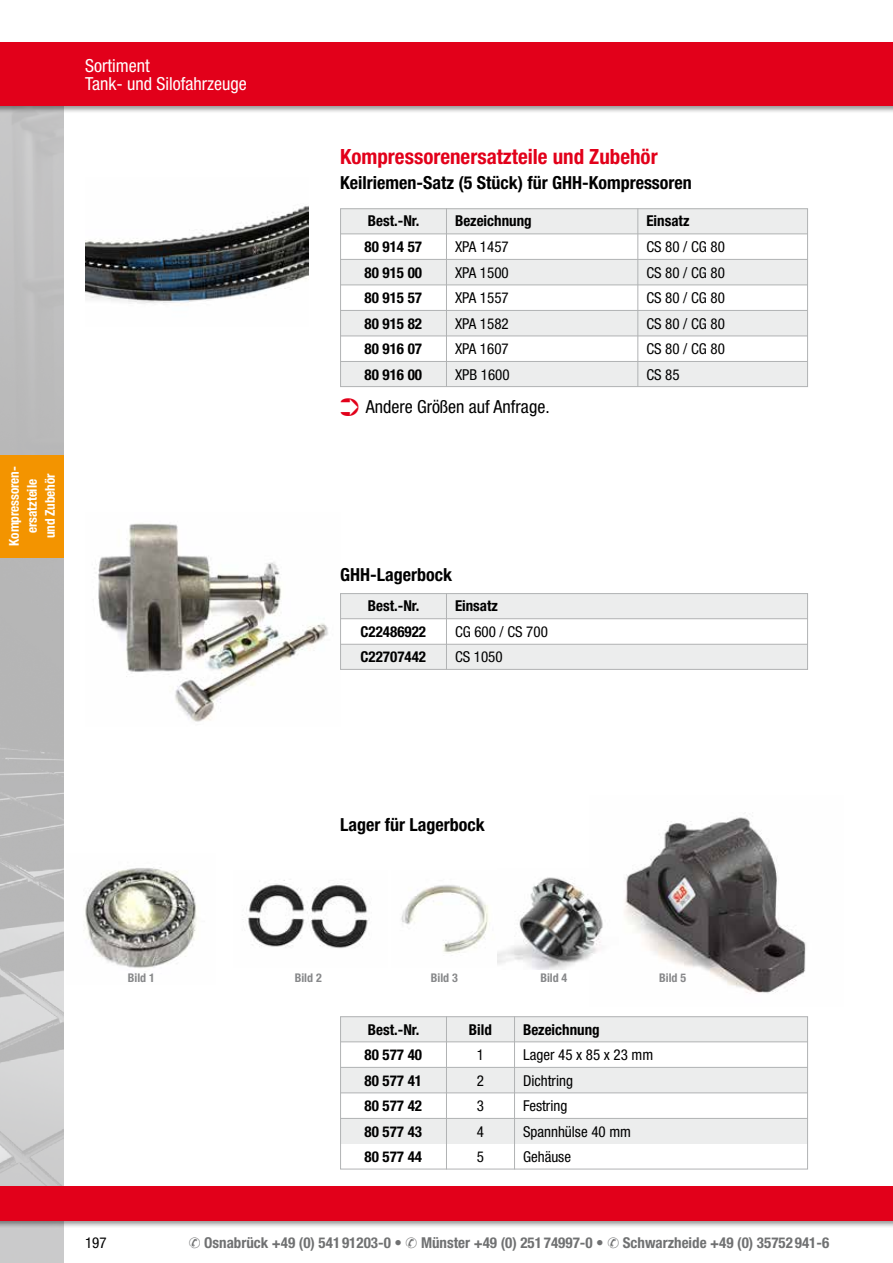
<style>
.page{position:relative;width:893px;height:1263px;background:#fff}
.page>*{position:absolute;margin:0;border:0;box-sizing:border-box;transform-origin:0 0}
.t1{font:700 condensed 21px "Helvetica Neue LT Std";color:#e2001a}
.t2{font:700 condensed 18px "Helvetica Neue LT Std";color:#000}
.t3{font:condensed 18px/18px "Helvetica Neue LT Std";color:#fff}
.t4{font:condensed 18px "Helvetica Neue LT Std";color:#000}
.t5{font:condensed 15px/25.5px "Helvetica Neue LT Std";color:#000;text-align:justify}
.t6{font:700 condensed 15px/25.5px "Helvetica Neue LT Std";color:#000;text-align:justify}
.t7{font:700 condensed 15px "Helvetica Neue LT Std";color:#707172}
.t8{font:700 condensed 13.5px/18px "Helvetica Neue LT Std";letter-spacing:-.01em;color:#fff;text-align:center}
.t9{font:700 condensed 12px "Helvetica Neue LT Std";color:#87888a}
.s1{color:#e2001a}
</style>
<div class="page">
<img style="left:0;top:114px;width:64px;height:1149px">
<div style="left:0;top:41px;width:893px;height:73px;background:#000;opacity:.4"></div>
<div style="left:0;top:43px;width:893px;height:63px;background:#e2001a"></div>
<div style="left:0;top:1185px;width:893px;height:43px;background:#000;opacity:.4"></div>
<div style="left:0;top:1186px;width:893px;height:34px;background:#e2001a"></div>
<div style="left:0;top:455px;width:64px;height:102px;background:#f39400"></div>
<img style="left:624px;top:812px;width:182px;height:181px">
<img style="left:85px;top:867px;width:112px;height:101px">
<img style="left:248px;top:880px;width:121px;height:68px">
<img style="left:401px;top:885px;width:88px;height:68px">
<img style="left:497px;top:877px;width:106px;height:93px">
<img style="left:85px;top:206px;width:223px;height:98px">
<img style="left:94px;top:523px;width:234px;height:199px">
<div style="left:340px;top:208px;width:468px;height:26px;background:#eceded"></div>
<div style="left:340px;top:593px;width:468px;height:26px;background:#eceded"></div>
<div style="left:340px;top:259px;width:468px;height:26px;background:#eceded"></div>
<div style="left:340px;top:644px;width:468px;height:26px;background:#eceded"></div>
<div style="left:340px;top:310px;width:468px;height:26px;background:#eceded"></div>
<div style="left:340px;top:361px;width:468px;height:26px;background:#eceded"></div>
<hr style="left:340px;top:233px;width:468px;height:1px;background:#b1b3b4">
<hr style="left:340px;top:618px;width:468px;height:1px;background:#b1b3b4">
<hr style="left:340px;top:259px;width:468px;height:1px;background:#b1b3b4">
<hr style="left:340px;top:644px;width:468px;height:1px;background:#b1b3b4">
<hr style="left:340px;top:310px;width:468px;height:1px;background:#b1b3b4">
<hr style="left:340px;top:361px;width:468px;height:1px;background:#b1b3b4">
<hr style="left:340px;top:285px;width:468px;height:1px;background:#b1b3b4">
<hr style="left:340px;top:336px;width:468px;height:1px;background:#b1b3b4">
<div style="left:340px;top:208px;width:468px;height:179px;border:1px solid #b1b3b4"></div>
<hr style="left:446px;top:208px;width:1px;height:179px;background:#b1b3b4">
<hr style="left:637px;top:208px;width:1px;height:179px;background:#b1b3b4">
<div style="left:340px;top:593px;width:468px;height:77px;border:1px solid #b1b3b4"></div>
<hr style="left:446px;top:593px;width:1px;height:77px;background:#b1b3b4">
<div style="left:340px;top:1118px;width:468px;height:26px;background:#eceded"></div>
<div style="left:340px;top:1067px;width:468px;height:26px;background:#eceded"></div>
<div style="left:340px;top:1016px;width:468px;height:26px;background:#eceded"></div>
<hr style="left:340px;top:1118px;width:468px;height:1px;background:#b1b3b4">
<hr style="left:340px;top:1067px;width:468px;height:1px;background:#b1b3b4">
<hr style="left:340px;top:1092px;width:468px;height:1px;background:#b1b3b4">
<hr style="left:340px;top:1041px;width:468px;height:1px;background:#b1b3b4">
<div style="left:340px;top:1016px;width:468px;height:153px;border:1px solid #b1b3b4"></div>
<hr style="left:446px;top:1016px;width:1px;height:153px;background:#b1b3b4">
<hr style="left:514px;top:1016px;width:1px;height:153px;background:#b1b3b4">
<p class="t3" style="left:85px;top:56px;width:163px">Sortiment<br>Tank- und Silofahrzeuge</p>
<p class="t8" style="left:5px;top:546px;width:81px;rotate:-90deg">Kompressoren&shy;ersatzteile<br>und Zubehör</p>
<h1 class="t1" style="left:340px;top:144px;width:319px">Kompressorenersatzteile und Zubehör</h1>
<p class="t2" style="left:340px;top:172px;width:353px">Keilriemen-Satz (5 Stück) für GHH-Kompressoren</p>
<p class="t6" style="left:368px;top:208px;width:53px">Best.-Nr.</p>
<p class="t6" style="left:455px;top:208px;width:78px">Bezeichnung</p>
<p class="t6" style="left:646px;top:208px;width:45px">Einsatz</p>
<p class="t6" style="left:365px;top:234px;width:59px">80 914 57<br>80 915 00<br>80 915 57<br>80 915 82<br>80 916 07<br>80 916 00</p>
<p class="t5" style="left:455px;top:234px;width:56px">XPA 1457<br>XPA 1500<br>XPA 1557<br>XPA 1582<br>XPA 1607<br>XPB 1600</p>
<p class="t5" style="left:646px;top:234px;width:80px">CS 80 / CG 80<br>CS 80 / CG 80<br>CS 80 / CG 80<br>CS 80 / CG 80<br>CS 80 / CG 80<br>CS 85</p>
<p class="t4" style="left:340px;top:396px;width:211px"><span class="s1">➲</span> Andere Größen auf Anfrage.</p>
<p class="t2" style="left:340px;top:563px;width:113px">GHH-Lagerbock</p>
<p class="t6" style="left:368px;top:593px;width:53px">Best.-Nr.</p>
<p class="t6" style="left:455px;top:593px;width:45px">Einsatz</p>
<p class="t6" style="left:360px;top:619px;width:67px">C22486922<br>C22707442</p>
<p class="t5" style="left:455px;top:619px;width:94px">CG 600 / CS 700<br>CS 1050</p>
<p class="t2" style="left:340px;top:814px;width:146px">Lager für Lagerbock</p>
<p class="t9" style="left:128px;top:971px;width:29px">Bild 1</p>
<p class="t9" style="left:295px;top:971px;width:29px">Bild 2</p>
<p class="t9" style="left:431px;top:971px;width:29px">Bild 3</p>
<p class="t9" style="left:540px;top:971px;width:29px">Bild 4</p>
<p class="t9" style="left:659px;top:971px;width:29px">Bild 5</p>
<p class="t6" style="left:368px;top:1016px;width:53px">Best.-Nr.</p>
<p class="t6" style="left:469px;top:1016px;width:25px">Bild</p>
<p class="t6" style="left:523px;top:1016px;width:78px">Bezeichnung</p>
<p class="t6" style="left:364px;top:1042px;width:59px">80 577 40<br>80 577 41<br>80 577 42<br>80 577 43<br>80 577 44</p>
<p class="t5" style="left:523px;top:1042px;width:132px;text-align:left">Lager 45 x 85 x 23 mm<br>Dichtring<br>Festring<br>Spannhülse 40 mm<br>Gehäuse</p>
<p class="t5" style="left:477px;top:1042px;width:9px">1<br>2<br>3<br>4<br>5</p>
<p class="t5" style="left:85px;top:1230px;width:23px">197</p>
<p class="t7" style="left:189px;top:1234px;width:642px">✆ Osnabrück +49 (0) 541 91203-0 • ✆ Münster +49 (0) 251 74997-0 • ✆ Schwarzheide +49 (0) 35752 941-6</p>
</div>
